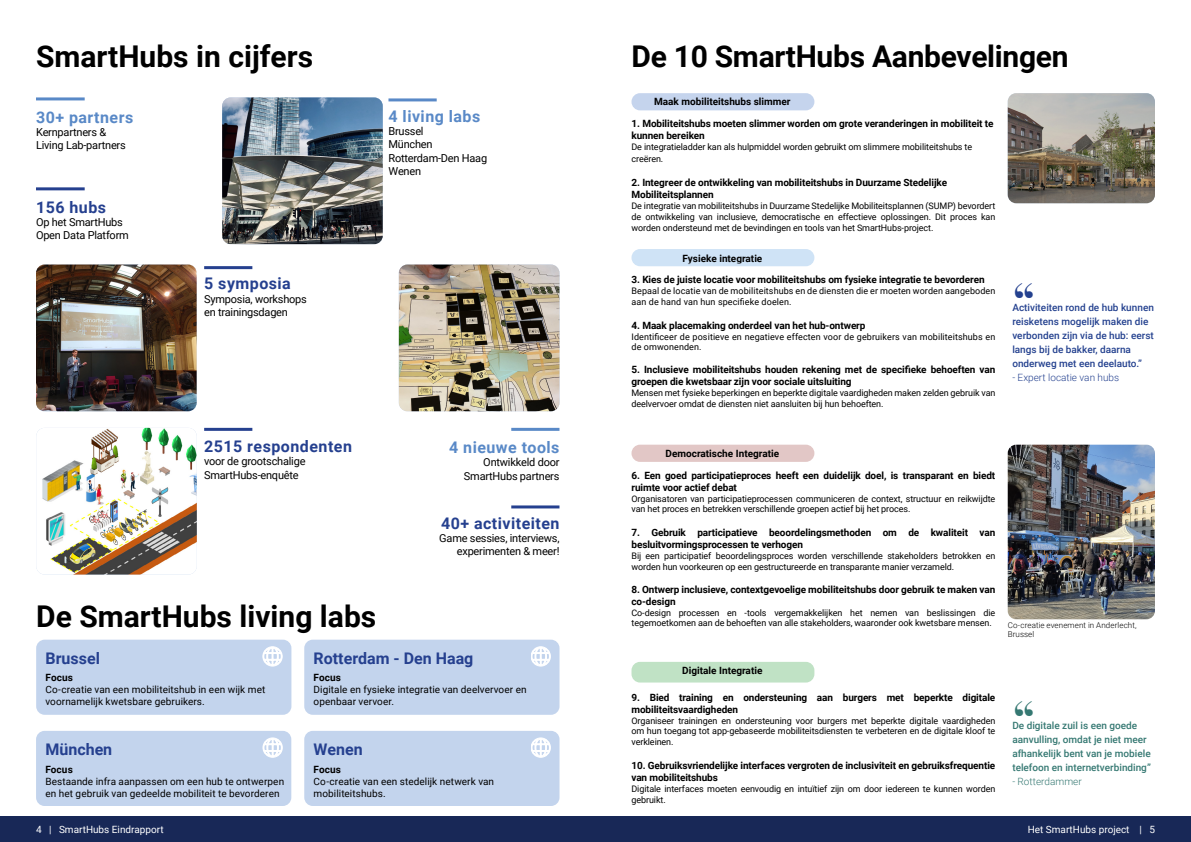
<style>
.page{position:relative;width:1191px;height:842px;background:#fff}
.page>*{position:absolute;margin:0;border:0;box-sizing:border-box;transform-origin:0 0}
.t1{font:700 48px "Didot LT Pro";color:#24418f}
.t2{font:700 48px "Didot LT Pro";color:#357872}
.t3{font:700 30px "Roboto";color:#000}
.t4{font:700 16px "Roboto";letter-spacing:.03em;color:#25408f}
.t5{font:700 16px "Roboto";letter-spacing:.03em;color:#5989c7}
.t6{font:700 16px "Roboto";color:#25408f}
.t7{font:11px/13.2px "Roboto";letter-spacing:-.02em;color:#000}
.t8{font:700 10px/12px "Roboto";letter-spacing:-.01em;color:#000}
.t9{font:10px/12px "Roboto";letter-spacing:.005em;color:#000}
.t10{font:500 10px/14px "Roboto";color:#24418f}
.t11{font:500 10px/14px "Roboto";color:#357872}
.t12{font:10px "Roboto";color:#fff}
.t13{font:300 10px "Roboto";color:#24418f}
.t14{font:300 10px "Roboto";color:#357872}
.t15{font:9px/10.8px "Roboto";letter-spacing:-.01em;color:#000}
.t16{font:9px/10.8px "Roboto";letter-spacing:.01em;color:#000}
.t17{font:300 8px/9.6px "Roboto";letter-spacing:.01em;color:#000}
</style>
<div class="page">
<div style="left:0;top:816px;width:1191px;height:26px;background:#182857"></div>
<img style="left:222px;top:97px;width:161px;height:147px">
<img style="left:36px;top:428px;width:161px;height:146px">
<hr style="left:388px;top:98px;width:49px;height:3px;background:#5989c7">
<hr style="left:36px;top:97px;width:49px;height:3px;background:#5989c7">
<hr style="left:204px;top:266px;width:48px;height:3px;background:#25408f">
<img style="left:36px;top:265px;width:161px;height:146px">
<hr style="left:36px;top:187px;width:49px;height:3px;background:#25408f">
<img style="left:399px;top:265px;width:160px;height:146px">
<hr style="left:204px;top:428px;width:48px;height:3px;background:#25408f">
<hr style="left:511px;top:428px;width:48px;height:3px;background:#5989c7">
<div style="left:631px;top:93px;width:183px;height:17px;background:#c5d4ed;border-radius:9px"></div>
<div style="left:631px;top:249px;width:183px;height:17px;background:#cfe3f6;border-radius:9px"></div>
<div style="left:631px;top:445px;width:183px;height:17px;background:#e2c7c6;border-radius:9px"></div>
<div style="left:631px;top:662px;width:183px;height:20px;background:#c0e2c5;border-radius:9px"></div>
<img style="left:1007px;top:93px;width:148px;height:110px">
<img style="left:1007px;top:445px;width:148px;height:174px">
<div style="left:304px;top:640px;width:255px;height:75px;background:#c3d4ed;border-radius:9px"></div>
<div style="left:304px;top:731px;width:255px;height:75px;background:#c3d4ed;border-radius:9px"></div>
<div style="left:36px;top:640px;width:255px;height:75px;background:#c3d4ed;border-radius:9px"></div>
<div style="left:36px;top:731px;width:255px;height:75px;background:#c3d4ed;border-radius:9px"></div>
<svg style="left:263px;top:647px;width:19px;height:19px"></svg>
<svg style="left:263px;top:738px;width:19px;height:19px"></svg>
<svg style="left:531px;top:647px;width:19px;height:19px"></svg>
<svg style="left:531px;top:738px;width:19px;height:19px"></svg>
<hr style="left:511px;top:505px;width:48px;height:3px;background:#25408f">
<h2 class="t3" style="left:36px;top:36px;width:279px">SmartHubs in cijfers</h2>
<h3 class="t5" style="left:36px;top:106px;width:99px">30+ partners</h3>
<p class="t7" style="left:36px;top:125px;width:91px">Kernpartners &amp;<br>Living Lab-partners</p>
<h3 class="t4" style="left:36px;top:196px;width:72px">156 hubs</h3>
<p class="t7" style="left:36px;top:215px;width:94px">Op het SmartHubs<br>Open Data Platform</p>
<h3 class="t4" style="left:204px;top:273px;width:88px">5 symposia</h3>
<p class="t7" style="left:204px;top:292px;width:104px">Symposia, workshops en trainingsdagen</p>
<h3 class="t5" style="left:388px;top:105px;width:93px">4 living labs</h3>
<p class="t7" style="left:388px;top:124px;width:100px">Brussel<br>München<br>Rotterdam-Den Haag<br>Wenen</p>
<h3 class="t4" style="left:204px;top:435px;width:149px">2515 respondenten</h3>
<p class="t7" style="left:204px;top:454px;width:103px">voor de grootschalige<br>SmartHubs-enquête</p>
<h3 class="t5" style="left:449px;top:436px;width:112px">4 nieuwe tools</h3>
<p class="t7" style="left:464px;top:456px;width:97px;text-align:right">Ontwikkeld door<br>SmartHubs partners</p>
<h3 class="t4" style="left:441px;top:512px;width:120px">40+ activiteiten</h3>
<p class="t7" style="left:439px;top:531px;width:122px;text-align:right">Game sessies, interviews, experimenten &amp; meer!</p>
<h2 class="t3" style="left:36px;top:596px;width:342px">De SmartHubs living labs</h2>
<h3 class="t6" style="left:314px;top:647px;width:161px">Rotterdam - Den Haag</h3>
<p class="t8" style="left:314px;top:671px;width:29px">Focus</p>
<p class="t9" style="left:314px;top:683px;width:214px">Digitale en fysieke integratie van deelvervoer en openbaar vervoer.</p>
<h3 class="t4" style="left:314px;top:738px;width:51px">Wenen</h3>
<p class="t8" style="left:314px;top:763px;width:29px">Focus</p>
<p class="t9" style="left:314px;top:775px;width:182px">Co-creatie van een stedelijk netwerk van mobiliteitshubs.</p>
<h3 class="t6" style="left:46px;top:647px;width:56px">Brussel</h3>
<p class="t8" style="left:46px;top:671px;width:29px">Focus</p>
<p class="t9" style="left:46px;top:683px;width:221px">Co-creatie van een mobiliteitshub in een wijk met voornamelijk kwetsbare gebruikers.</p>
<h3 class="t6" style="left:45px;top:738px;width:68px">München</h3>
<p class="t8" style="left:45px;top:763px;width:29px">Focus</p>
<p class="t9" style="left:45px;top:775px;width:240px">Bestaande infra aanpassen om een hub te ontwerpen en het gebruik van gedeelde mobiliteit te bevorderen</p>
<p class="t12" style="left:36px;top:822px;width:129px">4 | SmartHubs Eindrapport</p>
<h2 class="t3" style="left:631px;top:36px;width:439px">De 10 SmartHubs Aanbevelingen</h2>
<p class="t8" style="left:654px;top:95px;width:138px">Maak mobiliteitshubs slimmer</p>
<p class="t8" style="left:631px;top:117px;width:364px">1. Mobiliteitshubs moeten slimmer worden om grote veranderingen in mobiliteit te kunnen bereiken</p>
<p class="t15" style="left:631px;top:141px;width:342px;line-height:12px">De integratieladder kan als hulpmiddel worden gebruikt om slimmere mobiliteitshubs te creëren.</p>
<p class="t8" style="left:631px;top:176px;width:317px">2. Integreer de ontwikkeling van mobiliteitshubs in Duurzame Stedelijke<br>Mobiliteitsplannen</p>
<p class="t15" style="left:631px;top:200px;width:365px;text-align:justify">De integratie van mobiliteitshubs in Duurzame Stedelijke Mobiliteitsplannen (SUMP) bevordert de ontwikkeling van inclusieve, democratische en effectieve oplossingen. Dit proces kan worden ondersteund met de bevindingen en tools van het SmartHubs-project.</p>
<p class="t8" style="left:682px;top:252px;width:81px">Fysieke integratie</p>
<p class="t8" style="left:631px;top:273px;width:354px">3. Kies de juiste locatie voor mobiliteitshubs om fysieke integratie te bevorderen</p>
<p class="t16" style="left:631px;top:285px;width:365px">Bepaal de locatie van de mobiliteitshubs en de diensten die er moeten worden aangeboden aan de hand van hun specifieke doelen.</p>
<p class="t8" style="left:631px;top:319px;width:235px">4. Maak placemaking onderdeel van het hub-ontwerp</p>
<p class="t16" style="left:631px;top:331px;width:365px">Identificeer de positieve en negatieve effecten voor de gebruikers van mobiliteitshubs en de omwonenden.</p>
<p class="t8" style="left:631px;top:363px;width:365px">5. Inclusieve mobiliteitshubs houden rekening met de specifieke behoeften van groepen die kwetsbaar zijn voor sociale uitsluiting</p>
<p class="t15" style="left:631px;top:387px;width:365px">Mensen met fysieke beperkingen en beperkte digitale vaardigheden maken zelden gebruik van deelvervoer omdat de diensten niet aansluiten bij hun behoeften.</p>
<h1 class="t1" style="left:1012px;top:271px;width:25px">‘‘</h1>
<p class="t10" style="left:1012px;top:300px;width:143px">Activiteiten rond de hub kunnen reisketens mogelijk maken die verbonden zijn via de hub: eerst langs bij de bakker, daarna onderweg met een deelauto.”</p>
<p class="t13" style="left:1012px;top:370px;width:108px">- Expert locatie van hubs</p>
<p class="t8" style="left:665px;top:447px;width:115px">Democratische Integratie</p>
<p class="t8" style="left:631px;top:469px;width:365px">6. Een goed participatieproces heeft een duidelijk doel, is transparant en biedt ruimte voor actief debat</p>
<p class="t15" style="left:631px;top:493px;width:365px">Organisatoren van participatieprocessen communiceren de context, structuur en reikwijdte van het proces en betrekken verschillende groepen actief bij het proces.</p>
<p class="t8" style="left:631px;top:526px;width:365px">7. Gebruik participatieve beoordelingsmethoden om de kwaliteit van besluitvormingsprocessen te verhogen</p>
<p class="t15" style="left:631px;top:550px;width:365px">Bij een participatief beoordelingsproces worden verschillende stakeholders betrokken en worden hun voorkeuren op een gestructureerde en transparante manier verzameld.</p>
<p class="t8" style="left:631px;top:583px;width:365px">8. Ontwerp inclusieve, contextgevoelige mobiliteitshubs door gebruik te maken van co-design</p>
<p class="t15" style="left:631px;top:607px;width:365px">Co-design processen en -tools vergemakkelijken het nemen van beslissingen die tegemoetkomen aan de behoeften van alle stakeholders, waaronder ook kwetsbare mensen.</p>
<p class="t8" style="left:682px;top:664px;width:82px">Digitale Integratie</p>
<p class="t8" style="left:631px;top:691px;width:365px">9. Bied training en ondersteuning aan burgers met beperkte digitale mobiliteitsvaardigheden</p>
<p class="t15" style="left:631px;top:715px;width:365px;text-align:justify">Organiseer trainingen en ondersteuning voor burgers met beperkte digitale vaardigheden om hun toegang tot app-gebaseerde mobiliteitsdiensten te verbeteren en de digitale kloof te verkleinen.</p>
<p class="t8" style="left:631px;top:759px;width:365px">10. Gebruiksvriendelijke interfaces vergroten de inclusiviteit en gebruiksfrequentie van mobiliteitshubs</p>
<p class="t15" style="left:631px;top:783px;width:365px">Digitale interfaces moeten eenvoudig en intuïtief zijn om door iedereen te kunnen worden gebruikt.</p>
<p class="t17" style="left:1007px;top:620px;width:130px">Co-creatie evenement in Anderlecht,<br>Brussel</p>
<h1 class="t2" style="left:1012px;top:689px;width:25px">‘‘</h1>
<p class="t11" style="left:1012px;top:718px;width:140px">De digitale zuil is een goede aanvulling, omdat je niet meer afhankelijk bent van je mobiele telefoon en internetverbinding”</p>
<p class="t14" style="left:1012px;top:774px;width:71px">- Rotterdammer</p>
<p class="t12" style="left:1027px;top:822px;width:129px">Het SmartHubs project | 5</p>
</div>
